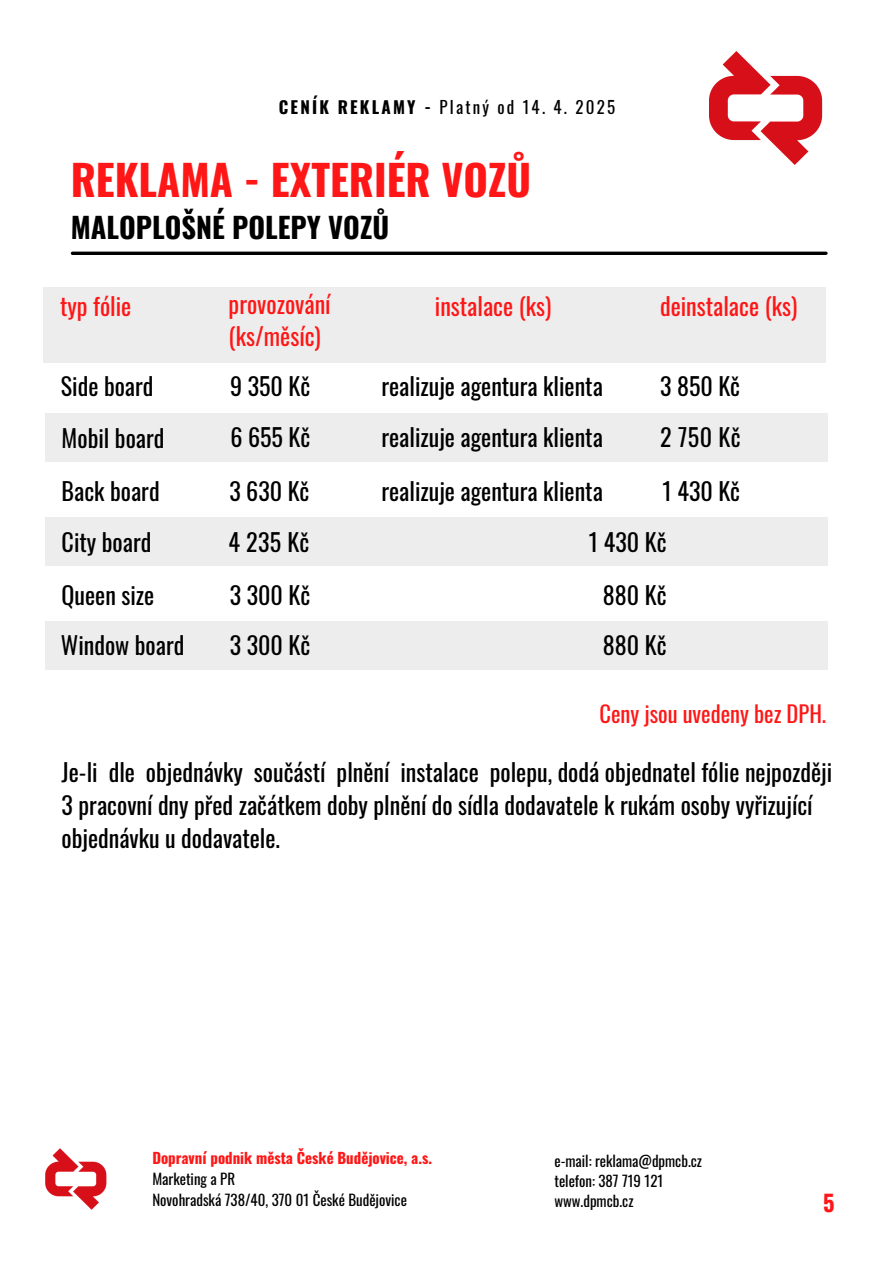
<style>
.page{position:relative;width:894px;height:1264px;background:#fff}
.page>*{position:absolute;margin:0;border:0;box-sizing:border-box;transform-origin:0 0}
.t1{font:700 42px "Oswald";color:#ff1616}
.t2{font:700 28.5px "Oswald";color:#000}
.t3{font:24px/32.7px "Oswald";color:#000}
.t4{font:24px/32.7px "Oswald";color:#ff1616}
.t5{font:22.5px "Oswald";color:#ff1616}
.t6{font:700 22.5px "Oswald";color:#ff1616}
.t7{font:16.95px "Oswald";letter-spacing:.13em;color:#000}
.t8{font:14.85px "Oswald";color:#000}
.t9{font:700 14.85px "Oswald";color:#ff1616}
.s1{font-weight:700}
</style>
<div class="page">
<svg style="left:72px;top:251px;width:753px;height:4px;background:#272727"></svg>
<img style="left:709px;top:51px;width:114px;height:114px">
<div style="left:43px;top:287px;width:783px;height:76px;background:#ededed"></div>
<div style="left:45px;top:413px;width:782px;height:48px;background:#ededed"></div>
<div style="left:45px;top:517px;width:782px;height:48px;background:#ededed"></div>
<div style="left:45px;top:621px;width:782px;height:48px;background:#ededed"></div>
<img style="left:45px;top:1148px;width:62px;height:62px">
<h3 class="t7" style="left:279px;top:93px;width:337px"><span class="s1">CENÍK REKLAMY -</span> Platný od 14. 4. 2025</h3>
<h3 class="t1" style="left:71px;top:147px;width:462px">REKLAMA - EXTERIÉR VOZŮ</h3>
<h3 class="t2" style="left:71px;top:205px;width:320px">MALOPLOŠNÉ POLEPY VOZŮ</h3>
<h3 class="t4" style="left:228px;top:286px;width:103px">provozování (ks/měsíc)</h3>
<h3 class="t4" style="left:434px;top:289px;width:118px">instalace (ks)</h3>
<h3 class="t4" style="left:660px;top:289px;width:139px">deinstalace (ks)</h3>
<h3 class="t3" style="left:381px;top:368px;width:223px">realizuje agentura klienta</h3>
<h3 class="t3" style="left:381px;top:419px;width:223px">realizuje agentura klienta</h3>
<h3 class="t3" style="left:381px;top:473px;width:223px">realizuje agentura klienta</h3>
<h1 class="t4" style="left:60px;top:289px;width:73px">typ fólie</h1>
<h3 class="t3" style="left:61px;top:368px;width:94px">Side board</h3>
<h3 class="t3" style="left:230px;top:368px;width:82px">9 350 Kč</h3>
<h3 class="t3" style="left:660px;top:368px;width:82px">3 850 Kč</h3>
<h3 class="t3" style="left:660px;top:419px;width:82px">2 750 Kč</h3>
<h3 class="t3" style="left:662px;top:473px;width:79px">1 430 Kč</h3>
<h3 class="t3" style="left:588px;top:525px;width:79px">1 430 Kč</h3>
<h3 class="t3" style="left:602px;top:578px;width:65px">880 Kč</h3>
<h3 class="t3" style="left:602px;top:627px;width:65px">880 Kč</h3>
<h2 class="t3" style="left:230px;top:419px;width:81px">6 655 Kč</h2>
<p class="t3" style="left:229px;top:473px;width:82px">3 630 Kč</p>
<p class="t3" style="left:62px;top:421px;width:104px">Mobil board</p>
<h4 class="t3" style="left:62px;top:473px;width:99px">Back board</h4>
<h3 class="t3" style="left:62px;top:525px;width:91px">City board</h3>
<h3 class="t3" style="left:62px;top:578px;width:94px">Queen size</h3>
<h3 class="t3" style="left:61px;top:627px;width:125px">Window board</h3>
<h3 class="t3" style="left:228px;top:525px;width:82px">4 235 Kč</h3>
<h3 class="t3" style="left:230px;top:578px;width:82px">3 300 Kč</h3>
<h3 class="t3" style="left:230px;top:627px;width:82px">3 300 Kč</h3>
<h3 class="t5" style="left:599px;top:696px;width:228px">Ceny jsou uvedeny bez DPH.</h3>
<h3 class="t3" style="left:62px;top:755px;width:772px">Je-li dle objednávky součástí plnění instalace polepu, dodá objednatel fólie nejpozději<br>3 pracovní dny před začátkem doby plnění do sídla dodavatele k rukám osoby vyřizující objednávku u dodavatele.</h3>
<h3 class="t9" style="left:152px;top:1146px;width:281px">Dopravní podnik města České Budějovice, a.s.</h3>
<p class="t8" style="left:152px;top:1167px;width:84px">Marketing a PR</p>
<p class="t8" style="left:152px;top:1187px;width:256px">Novohradská 738/40, 370 01 České Budějovice</p>
<p class="t8" style="left:554px;top:1148px;width:149px">e-mail: reklama@dpmcb.cz</p>
<p class="t8" style="left:554px;top:1168px;width:110px">telefon: 387 719 121</p>
<p class="t8" style="left:554px;top:1189px;width:81px">www.dpmcb.cz</p>
<h3 class="t6" style="left:823px;top:1184px;width:13px">5</h3>
</div>
